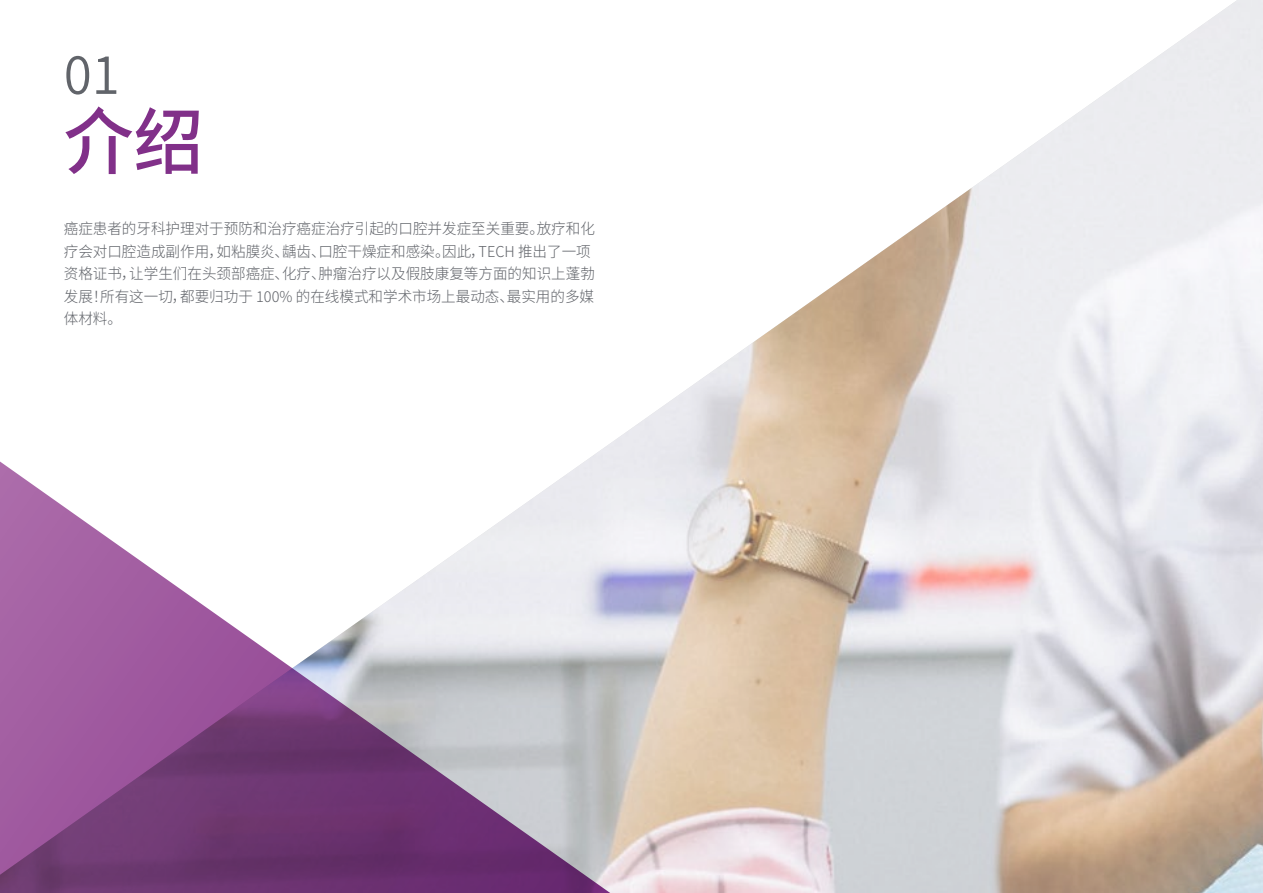
<style>
.page{position:relative;width:1263px;height:893px;background:#fff}
.page>*{position:absolute;margin:0;border:0;box-sizing:border-box;transform-origin:0 0}
.t1{font:500 72px "Source Han Sans CN";color:#813089}
.t2{font:52.5px "Source Han Sans CN";color:#61646a}
.t3{font:300 15px/22.5px "Source Han Sans CN";color:#61646a}
</style>
<div class="page">
<img style="left:607px;top:0;width:656px;height:893px">
<svg style="left:0;top:446px;width:640px;height:447px"></svg>
<h2 class="t2" style="left:64px;top:45px;width:57px">01</h2>
<h1 class="t1" style="left:64px;top:101px;width:141px">介绍</h1>
<p class="t3" style="left:64px;top:218px;width:533px">癌症患者的牙科护理对于预防和治疗癌症治疗引起的口腔并发症至关重要。放疗和化疗会对口腔造成副作用，如粘膜炎、龋齿、口腔干燥症和感染。因此，TECH 推出了一项资格证书，让学生们在头颈部癌症、化疗、肿瘤治疗以及假肢康复等方面的知识上蓬勃发展！所有这一切，都要归功于 100% 的在线模式和学术市场上最动态、最实用的多媒体材料。</p>
</div>
